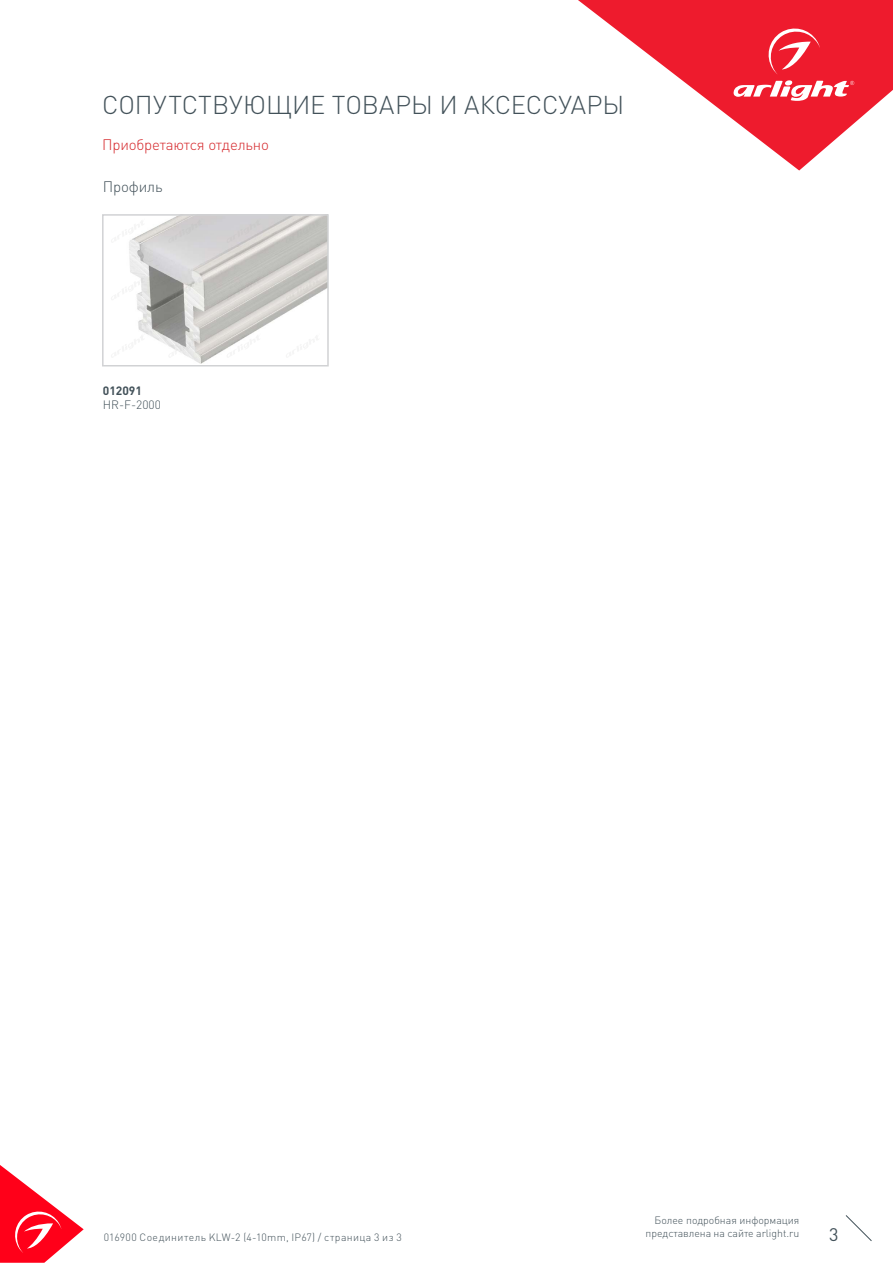
<style>
.page{position:relative;width:893px;height:1263px;background:#fff}
.page>*{position:absolute;margin:0;border:0;box-sizing:border-box;transform-origin:0 0}
.t1{font:300 25.5px "DIN Pro";color:#425159}
.t2{font:18px "DIN Pro";color:#425159}
.t3{font:300 15px "DIN Pro";letter-spacing:-.01em;color:#d5262a}
.t4{font:300 15px "DIN Pro";letter-spacing:-.01em;color:#425159}
.t5{font:300 12px "DIN Pro";color:#425159}
.t6{font:700 12px "DIN Pro";color:#425159}
.t7{font:300 10.5px "DIN Pro";color:#425159}
.t8{font:300 10.5px "DIN Pro";letter-spacing:.035em;color:#425159}
</style>
<div class="page">
<svg style="left:0;top:1165px;width:84px;height:98px"></svg>
<svg style="left:845px;top:1215px;width:27px;height:26px"></svg>
<svg style="left:578px;top:0;width:315px;height:171px"></svg>
<svg style="left:731px;top:25px;width:123px;height:78px;background:#f03d4d"></svg>
<img style="left:129px;top:217px;width:197px;height:146px">
<div style="left:102px;top:214px;width:227px;height:152px;border:2px solid #d1d2d4"></div>
<svg style="left:167px;top:218px;width:36px;height:26px"></svg>
<svg style="left:167px;top:276px;width:36px;height:26px"></svg>
<svg style="left:167px;top:333px;width:36px;height:25px"></svg>
<svg style="left:129px;top:218px;width:16px;height:26px"></svg>
<svg style="left:129px;top:276px;width:16px;height:26px"></svg>
<svg style="left:129px;top:333px;width:16px;height:25px"></svg>
<svg style="left:284px;top:218px;width:36px;height:26px"></svg>
<svg style="left:284px;top:276px;width:36px;height:26px"></svg>
<svg style="left:284px;top:333px;width:36px;height:25px"></svg>
<svg style="left:225px;top:218px;width:36px;height:26px"></svg>
<svg style="left:225px;top:276px;width:36px;height:26px"></svg>
<svg style="left:225px;top:333px;width:36px;height:25px"></svg>
<p class="t1" style="left:102px;top:87px;width:524px">СОПУТСТВУЮЩИЕ ТОВАРЫ И АКСЕССУАРЫ</p>
<p class="t3" style="left:102px;top:134px;width:168px">Приобретаются отдельно</p>
<p class="t4" style="left:103px;top:177px;width:61px">Профиль</p>
<p class="t6" style="left:103px;top:382px;width:41px">012091</p>
<p class="t5" style="left:103px;top:397px;width:60px">HR-F-2000</p>
<p class="t7" style="left:655px;top:1213px;width:146px">Более подробная информация</p>
<p class="t7" style="left:646px;top:1226px;width:155px">представлена на сайте arlight.ru</p>
<p class="t8" style="left:104px;top:1230px;width:300px">016900 Соединитель KLW-2 (4-10mm, IP67) / страница 3 из 3</p>
<h2 class="t2" style="left:829px;top:1222px;width:11px">3</h2>
</div>
